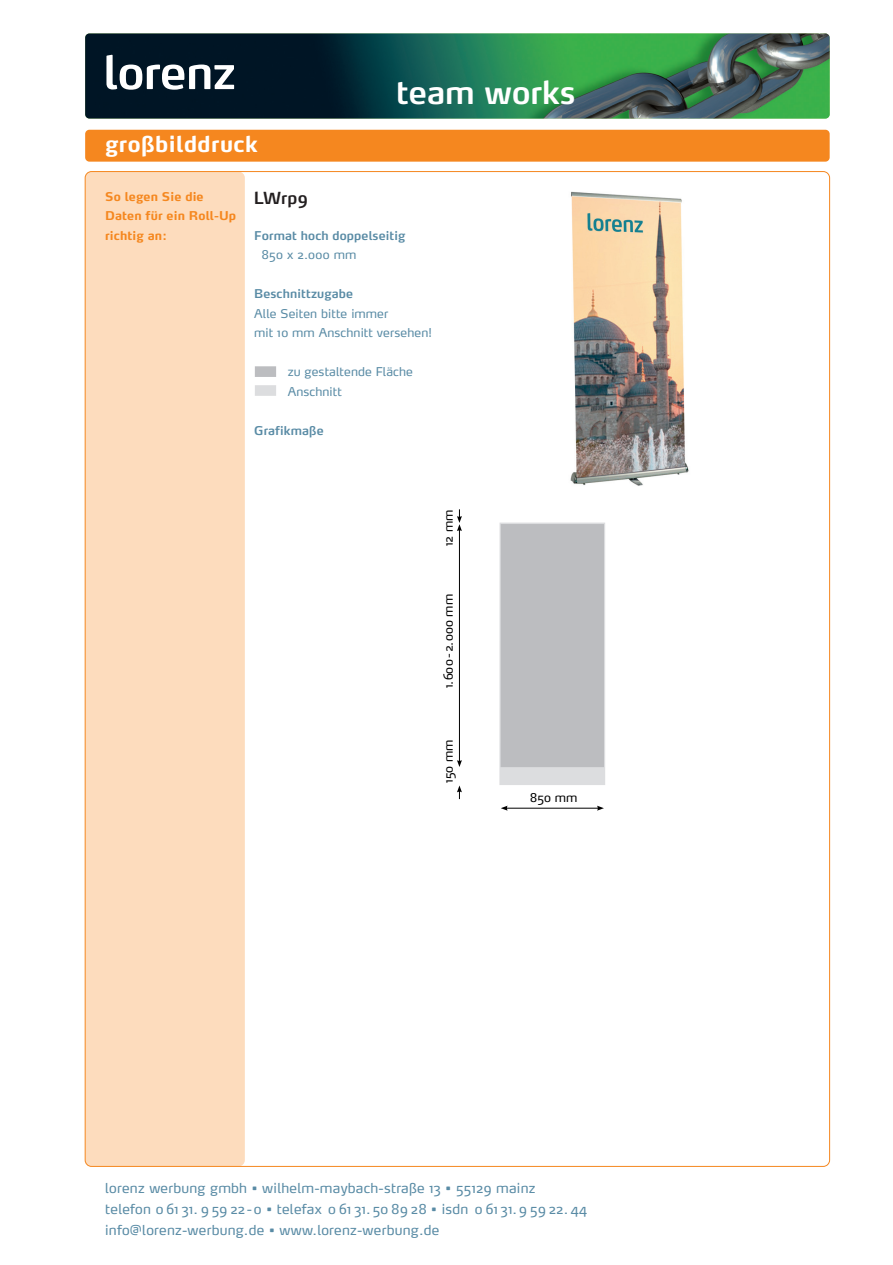
<style>
.page{position:relative;width:893px;height:1265px;background:#fff}
.page>*{position:absolute;margin:0;border:0;box-sizing:border-box;transform-origin:0 0}
.t1{font:600 31.5px "Max";color:#fff}
.t2{font:700 21.75px "Max";letter-spacing:.02em;color:#fff}
.t3{font:600 16.5px "Max";letter-spacing:.005em;color:#231f20}
.t4{font:13.5px/21px "Max";letter-spacing:.02em;color:#598ba5}
.t5{font:12px/19.5px "Max";letter-spacing:.01em;color:#598ba5}
.t6{font:600 12px "Max";letter-spacing:.01em;color:#598ba5}
.t7{font:700 12px/19.5px "Max";letter-spacing:.01em;color:#f5871f}
.t8{font:12px "Max";letter-spacing:.01em;color:#000}
</style>
<div class="page">
<img style="left:570px;top:191px;width:119px;height:295px">
<div style="left:85px;top:171px;width:160px;height:995px;background:#fddcbd;border-radius:6px"></div>
<img style="left:85px;top:33px;width:744px;height:86px;border-radius:4px">
<svg style="left:106px;top:55px;width:128px;height:35px"></svg>
<div style="left:255px;top:366px;width:21px;height:11px;background:#bcbdc0"></div>
<div style="left:255px;top:385px;width:21px;height:11px;background:#dcdddf"></div>
<div style="left:85px;top:130px;width:744px;height:32px;background:#f5871f;border-radius:4px"></div>
<hr style="left:459px;top:529px;width:1px;height:233px;background:#000">
<svg style="left:457px;top:760px;width:5px;height:7px"></svg>
<svg style="left:457px;top:785px;width:5px;height:14px"></svg>
<svg style="left:457px;top:509px;width:5px;height:22px"></svg>
<hr style="left:506px;top:808px;width:92px;height:1px;background:#000">
<svg style="left:501px;top:806px;width:6px;height:4px"></svg>
<svg style="left:597px;top:805px;width:7px;height:5px"></svg>
<div style="left:499px;top:522px;width:106px;height:263px;background:#dcdddf"></div>
<div style="left:500px;top:524px;width:104px;height:243px;background:#bcbdc0"></div>
<h1 class="t1" style="left:396px;top:79px;width:181px">team works</h1>
<h2 class="t2" style="left:105px;top:135px;width:154px">großbilddruck</h2>
<p class="t3" style="left:254px;top:191px;width:55px">LWrp9</p>
<p class="t7" style="left:105px;top:188px;width:132px">So legen Sie die<br>Daten für ein Roll-Up richtig an:</p>
<p class="t6" style="left:254px;top:230px;width:153px">F0rmat hoch doppelseitig</p>
<p class="t5" style="left:262px;top:246px;width:96px">850 x 2.000 mm</p>
<p class="t6" style="left:254px;top:289px;width:100px">Beschnittzugabe</p>
<p class="t5" style="left:254px;top:305px;width:179px">Alle Seiten bitte immer<br>mit 10 mm Anschnitt versehen!</p>
<p class="t5" style="left:288px;top:363px;width:127px">zu gestaltende Fläche<br>Anschnitt</p>
<p class="t6" style="left:254px;top:425px;width:71px">Grafikmaße</p>
<p class="t8" style="left:444px;top:546px;width:38px;rotate:-90deg">12 mm</p>
<p class="t8" style="left:444px;top:688px;width:95px;rotate:-90deg">1.600-2.000 mm</p>
<p class="t8" style="left:444px;top:783px;width:45px;rotate:-90deg">150 mm</p>
<p class="t8" style="left:530px;top:792px;width:48px">850 mm</p>
<p class="t4" style="left:105px;top:1178px;width:484px">lorenz werbung gmbh • wilhelm-maybach-straße 13 • 55129 mainz<br>telefon 0 61 31. 9 59 22-0 • telefax 0 61 31. 50 89 28 • isdn 0 61 31.9 59 22.44 info@lorenz-werbung.de • www.lorenz-werbung.de</p>
</div>
